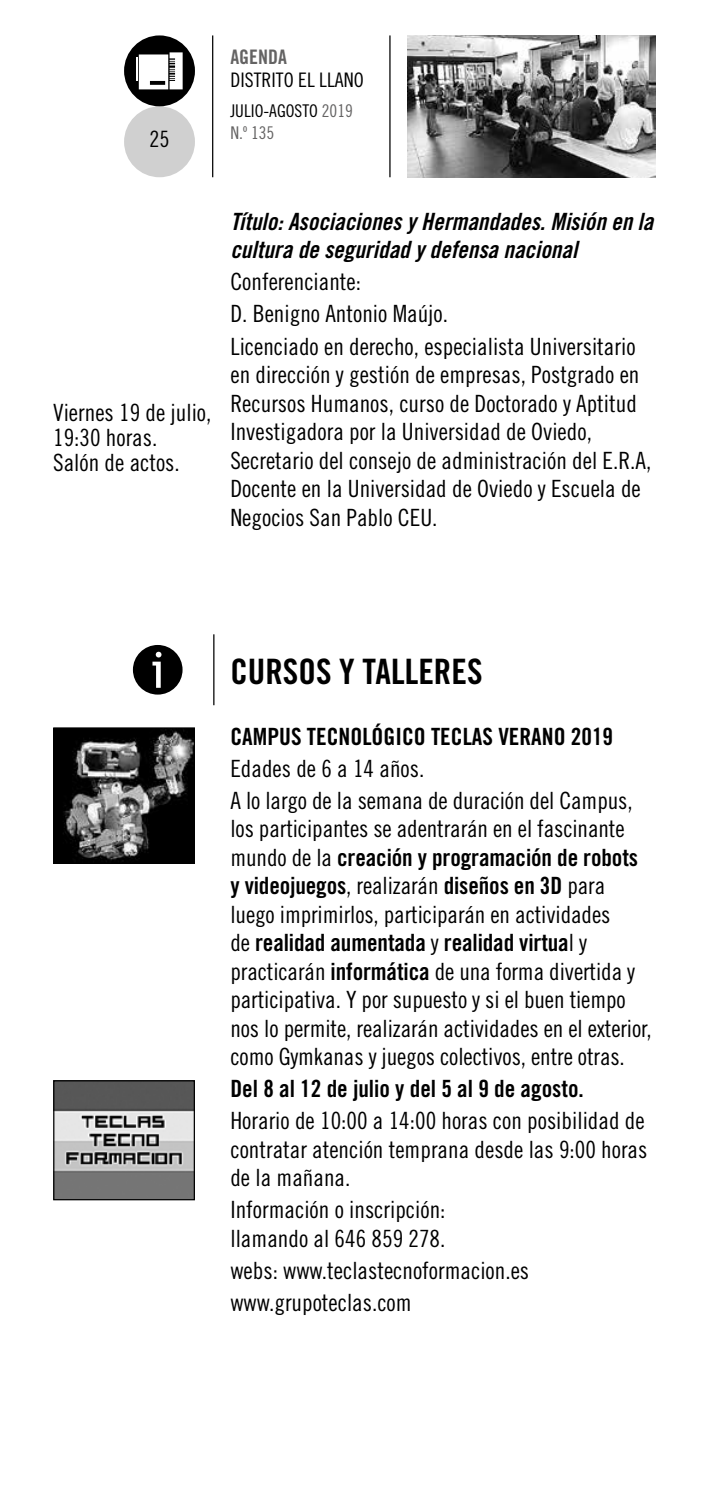
<style>
.page{position:relative;width:709px;height:1489px;background:#fff}
.page>*{position:absolute;margin:0;border:0;box-sizing:border-box;transform-origin:0 0}
.t1{font:35px "Trade Gothic LT Std Bd Cn 20";color:#000}
.t2{font:23.75px/28.5px "Trade Gothic LT Std Cn 18";color:#000}
.t3{font:23.75px/28.5px "Trade Gothic LT Std Bd Cn 20";letter-spacing:-.005em;color:#000}
.t4{font:23.75px/28.5px "Trade Gothic LT Std Bd Cn 20 Obl";color:#000}
.t5{font:22.5px "Trade Gothic LT Std Cn 18";color:#000}
.t6{font:20px "Trade Gothic LT Std Cn 18";color:#000}
.t7{font:20px "Trade Gothic LT Std Bd Cn 20";color:#646363}
.t8{font:17.5px/22.5px "Trade Gothic LT Std Cn 18";color:#000}
.s1{color:#646363}
.s2{font-family:"Trade Gothic LT Std Cn 18"}
.s3{font-family:"Trade Gothic LT Std Bd Cn 20"}
</style>
<div class="page">
<hr style="left:212px;top:35px;width:1px;height:142px;background:#000">
<hr style="left:389px;top:35px;width:1px;height:142px;background:#000">
<div style="left:124px;top:106px;width:71px;height:71px;background:#d0d0d0;border-radius:50%"></div>
<div style="left:124px;top:35px;width:71px;height:71px;background:#000;border-radius:50%"></div>
<svg style="left:139px;top:52px;width:44px;height:37px;background:#d5d5d5"></svg>
<hr style="left:136px;top:57px;width:2px;height:24px;background:#fff">
<hr style="left:213px;top:634px;width:1px;height:71px;background:#000">
<div style="left:133px;top:645px;width:49px;height:49px;background:#000;border-radius:50%"></div>
<svg style="left:152px;top:651px;width:9px;height:36px"></svg>
<img style="left:55px;top:729px;width:138px;height:133px">
<div style="left:53px;top:727px;width:142px;height:137px;border:1px solid #000"></div>
<img style="left:55px;top:1082px;width:138px;height:116px">
<div style="left:53px;top:1080px;width:142px;height:120px;border:1px solid #000"></div>
<img style="left:407px;top:35px;width:249px;height:142px">
<p class="t5" style="left:149px;top:126px;width:21px">25</p>
<p class="t7" style="left:230px;top:45px;width:58px">AGENDA</p>
<p class="t6" style="left:230px;top:68px;width:135px">DISTRITO EL LLANO</p>
<p class="t8" style="left:230px;top:99px;width:124px">JULIO-AGOSTO <span class="s1">2019<br>N.º 135</span></p>
<p class="t2" style="left:53px;top:399px;width:160px;line-height:25px">Viernes 19 de julio,<br>19:30 horas.<br>Salón de actos.</p>
<p class="t4" style="left:230px;top:207px;width:424px">Título: Asociaciones y Hermandades. Misión en la cultura de seguridad y defensa nacional</p>
<p class="t2" style="left:230px;top:266px;width:406px;line-height:32px">Conferenciante:<br>D. Benigno Antonio Maújo.<br>Licenciado en derecho, especialista Universitario</p>
<p class="t2" style="left:230px;top:360px;width:422px">en dirección y gestión de empresas, Postgrado en Recursos Humanos, curso de Doctorado y Aptitud Investigadora por la Universidad de Oviedo, Secretario del consejo de administración del E.R.A, Docente en la Universidad de Oviedo y Escuela de Negocios San Pablo CEU.</p>
<h1 class="t1" style="left:230px;top:650px;width:254px">CURSOS Y TALLERES</h1>
<p class="t3" style="left:230px;top:721px;width:384px">CAMPUS TECNOLÓGICO TECLAS VERANO 2019</p>
<p class="t2" style="left:230px;top:751px;width:404px;line-height:32px">Edades de 6 a 14 años.<br>A lo largo de la semana de duración del Campus,</p>
<p class="t2" style="left:230px;top:814px;width:396px">los participantes se adentrarán en el fascinante</p>
<p class="t3" style="left:230px;top:842px;width:409px"><span class="s2">mundo de la</span> creación y programación de robots y videojuegos<span class="s2">, realizarán</span> diseños en 3D <span class="s2">para</span></p>
<p class="t2" style="left:230px;top:899px;width:381px">luego imprimirlos, participarán en actividades</p>
<p class="t3" style="left:230px;top:928px;width:358px"><span class="s2">de</span> realidad aumentada <span class="s2">y</span> realidad virtua<span class="s2">l y</span></p>
<p class="t2" style="left:230px;top:956px;width:423px">practicarán <span class="s3">informática</span> de una forma divertida y participativa. Y por supuesto y si el buen tiempo nos lo permite, realizarán actividades en el exterior, como Gymkanas y juegos colectivos, entre otras.</p>
<p class="t3" style="left:230px;top:1074px;width:355px">Del 8 al 12 de julio y del 5 al 9 de agosto.</p>
<p class="t2" style="left:230px;top:1106px;width:418px;text-align:justify">Horario de 10:00 a 14:00 horas con posibilidad de contratar atención temprana desde las 9:00 horas de la mañana.</p>
<p class="t2" style="left:230px;top:1195px;width:217px">Información o inscripción: llamando al 646 859 278.</p>
<p class="t2" style="left:230px;top:1254px;width:300px;line-height:32px">webs: www.teclastecnoformacion.es www.grupoteclas.com</p>
</div>
